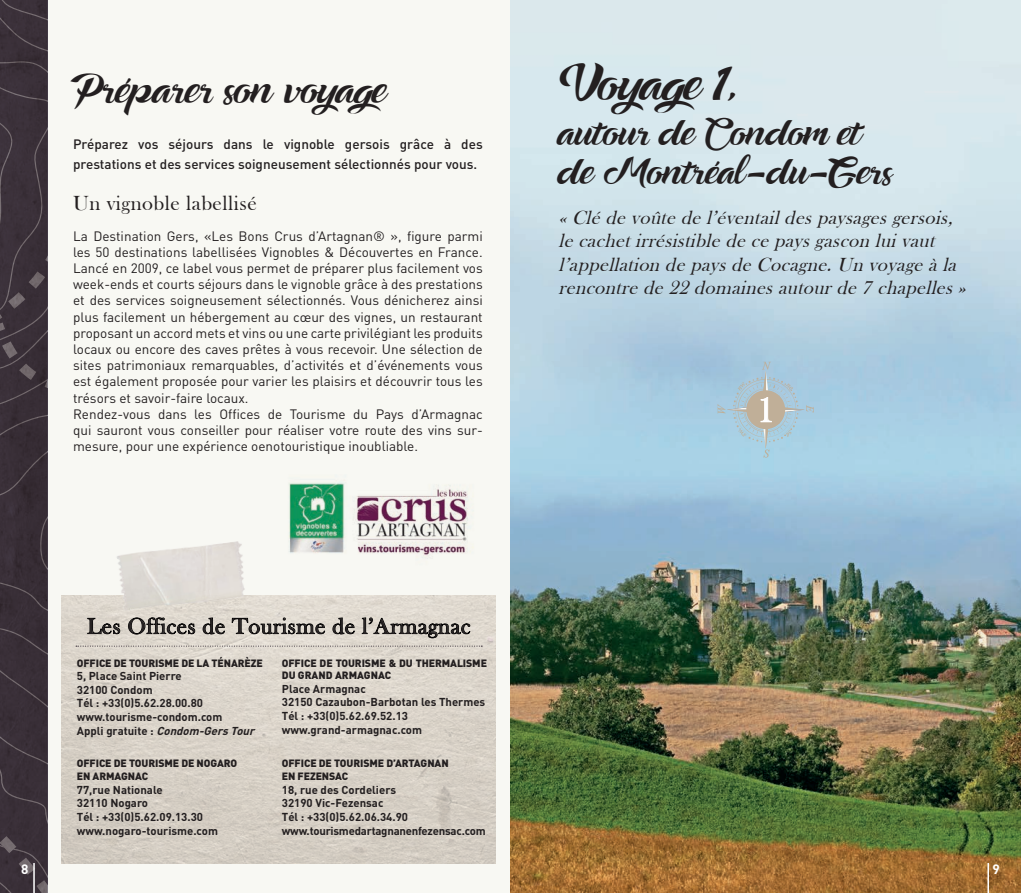
<style>
.page{position:relative;width:1021px;height:893px;background:#fff}
.page>*{position:absolute;margin:0;border:0;box-sizing:border-box;transform-origin:0 0}
.t1{font:43.5px "Ampera";color:#231f20}
.t2{font:36.45px "Bask Old Face";color:#fff}
.t3{font:36px "Ampera";color:#231f20}
.t4{font:33px/39px "Ampera";color:#231f20}
.t5{font:22.8px "Bask Old Face";letter-spacing:.025em;color:#231f20}
.t6{font:21px "Bask Old Face";letter-spacing:.025em;color:#231f20}
.t7{font:italic 19.5px/23.4px "Bask Old Face";color:#231f20}
.t8{font:13.5px/16.2px "DIN";color:#231f20}
.t9{font:500 13.5px/19.5px "DIN";color:#231f20}
.t10{font:700 13.5px "DIN";color:#fff}
.t11{font:700 11.4px/13.6px "DIN";color:#231f20}
.t12{font:900 10.5px/12.6px "DIN";letter-spacing:-.01em;color:#231f20}
.s1{font-style:italic}
</style>
<div class="page">
<div style="left:48px;top:0;width:462px;height:893px;background:#f8f8f3"></div>
<img style="left:0;top:0;width:47px;height:893px">
<hr style="left:33px;top:863px;width:2px;height:30px;background:#fff">
<img style="left:510px;top:0;width:510px;height:893px">
<hr style="left:987px;top:863px;width:1px;height:30px;background:#fff">
<img style="left:325px;top:482px;width:144px;height:76px">
<svg style="left:717px;top:362px;width:96px;height:95px;background:#acc7d4"></svg>
<img style="left:62px;top:596px;width:433px;height:267px">
<svg style="left:76px;top:646px;width:406px;height:1px"></svg>
<svg style="left:87px;top:483px;width:238px;height:152px"></svg>
<svg style="left:332px;top:617px;width:23px;height:18px"></svg>
<svg style="left:362px;top:617px;width:108px;height:21px;background:#a8a39b"></svg>
<h3 class="t3" style="left:72px;top:62px;width:316px">Préparer son voyage</h3>
<p class="t9" style="left:73px;top:134px;width:411px">Préparez vos séjours dans le vignoble gersois grâce à des prestations et des services soigneusement sélectionnés pour vous.</p>
<h3 class="t6" style="left:73px;top:192px;width:185px">Un vignoble labellisé</h3>
<p class="t8" style="left:73px;top:227px;width:411px">La Destination Gers, «Les Bons Crus d’Artagnan® », figure parmi les 50 destinations labellisées Vignobles &amp; Découvertes en France.<br>Lancé en 2009, ce label vous permet de préparer plus facilement vos week-ends et courts séjours dans le vignoble grâce à des prestations et des services soigneusement sélectionnés. Vous dénicherez ainsi plus facilement un hébergement au cœur des vignes, un restaurant proposant un accord mets et vins ou une carte privilégiant les produits locaux ou encore des caves prêtes à vous recevoir. Une sélection de sites patrimoniaux remarquables, d’activités et d’événements vous est également proposée pour varier les plaisirs et découvrir tous les trésors et savoir-faire locaux.<br>Rendez-vous dans les Offices de Tourisme du Pays d’Armagnac qui sauront vous conseiller pour réaliser votre route des vins sur&shy;mesure, pour une expérience oenotouristique inoubliable.</p>
<p class="t10" style="left:21px;top:860px;width:9px">8</p>
<h3 class="t5" style="left:87px;top:613px;width:385px">Les Offices de Tourisme de l’Armagnac</h3>
<p class="t12" style="left:77px;top:656px;width:187px">OFFICE DE TOURISME DE LA TÉNARÈZE</p>
<p class="t11" style="left:77px;top:669px;width:182px">5, Place Saint Pierre<br>32100 Condom<br>Tél : +33(0)5.62.28.00.80 www.tourisme-condom.com<br>A p p l i g ra t u i t e : <span class="s1">Condom-GersTour</span></p>
<p class="t12" style="left:77px;top:757px;width:162px">OFFICE DE TOURISME DE NOGARO<br>EN ARMAGNAC</p>
<p class="t11" style="left:77px;top:782px;width:143px">77,rue Nationale<br>32110 Nogaro<br>Tél : +33(0)5.62.09.13.30 www.nogaro-tourisme.com</p>
<p class="t12" style="left:282px;top:656px;width:207px">OFFICE DE TOURISME &amp; DU THERMALISME<br>DU GRAND ARMAGNAC</p>
<p class="t11" style="left:282px;top:681px;width:205px">Place Armagnac<br>32150 Cazaubon-Barbotan les Thermes<br>Tél : +33(0)5.62.69.52.13 www.grand-armagnac.com</p>
<p class="t12" style="left:282px;top:757px;width:168px">OFFICE DE TOURISME D’ARTAGNAN<br>EN FEZENSAC</p>
<p class="t11" style="left:282px;top:782px;width:205px">18, rue des Cordeliers<br>32190 Vic-Fezensac<br>Tél : +33(0)5.62.06.34.90 www.tourismedartagnanenfezensac.com</p>
<h1 class="t1" style="left:558px;top:50px;width:179px">Voyage 1,</h1>
<h3 class="t4" style="left:558px;top:114px;width:336px">autour de Condom et de Montréal-du-Gers</h3>
<h3 class="t7" style="left:558px;top:206px;width:414px">«Clédevoûtedel’éventaildespaysagesgersois, lecachetirrésistibledecepaysgascon luivaut l’appellation depaysdeCocagne.Un voyageàla rencontrede22 domainesautourde7 chapelles»</h3>
<h2 class="t2" style="left:757px;top:390px;width:19px">1</h2>
<p class="t10" style="left:992px;top:860px;width:9px">9</p>
</div>
